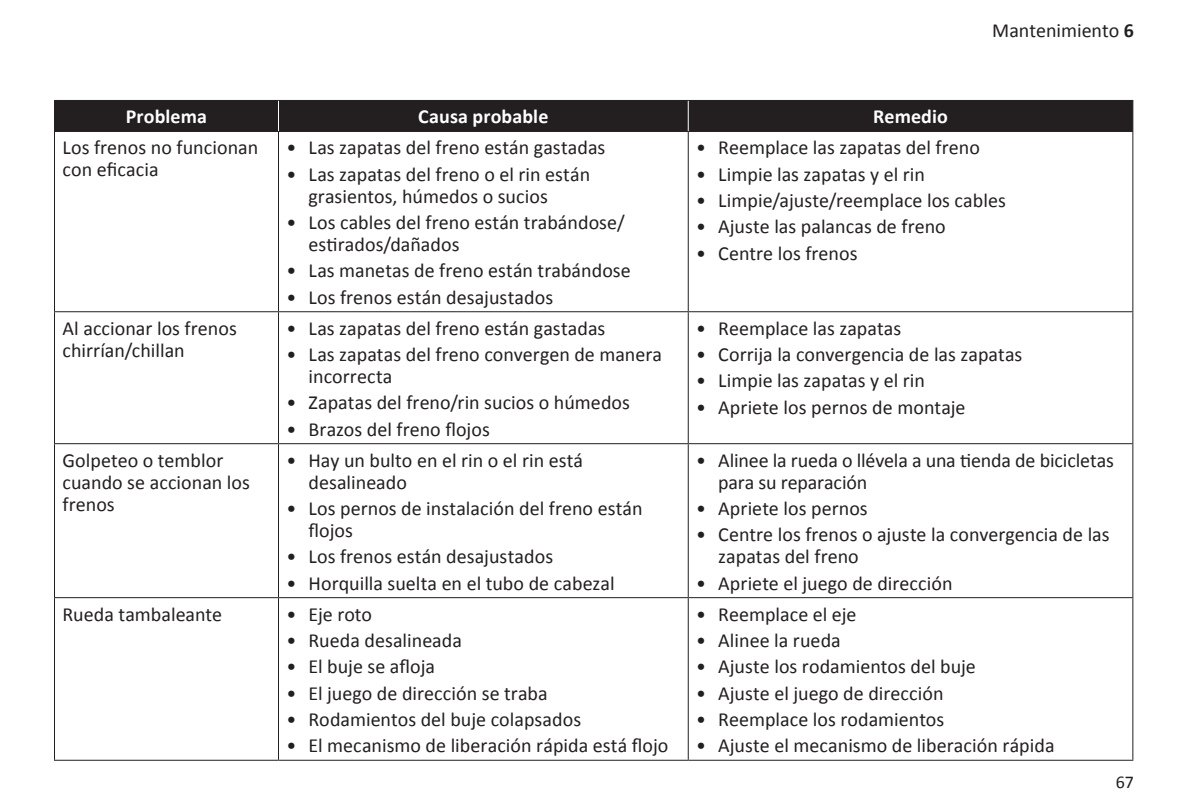
<style>
.page{position:relative;width:1188px;height:810px;background:#fff}
.page>*{position:absolute;margin:0;border:0;box-sizing:border-box;transform-origin:0 0}
.PC_Body_Text{font:20px/22px "Calibri";color:#231f20}
.PC_Body_Text-2{font:700 20px "Calibri";letter-spacing:.005em;color:#fff}
.t1{font:18px "Calibri";color:#231f20}
.s1{font-weight:700}
</style>
<div class="page">
<div style="left:55px;top:101px;width:1077px;height:30px;background:#231f20"></div>
<hr style="left:54px;top:100px;width:224px;height:1px;background:#231f20">
<hr style="left:54px;top:101px;width:1px;height:30px;background:#231f20">
<hr style="left:278px;top:100px;width:410px;height:1px;background:#231f20">
<hr style="left:688px;top:100px;width:445px;height:1px;background:#231f20">
<hr style="left:1132px;top:101px;width:1px;height:30px;background:#231f20">
<hr style="left:54px;top:131px;width:224px;height:1px;background:#231f20">
<hr style="left:54px;top:132px;width:1px;height:179px;background:#231f20">
<hr style="left:278px;top:131px;width:410px;height:1px;background:#231f20">
<hr style="left:278px;top:132px;width:1px;height:179px;background:#231f20">
<hr style="left:688px;top:131px;width:445px;height:1px;background:#231f20">
<hr style="left:688px;top:132px;width:1px;height:179px;background:#231f20">
<hr style="left:1132px;top:132px;width:1px;height:179px;background:#231f20">
<hr style="left:54px;top:311px;width:224px;height:1px;background:#231f20">
<hr style="left:54px;top:312px;width:1px;height:131px;background:#231f20">
<hr style="left:278px;top:311px;width:410px;height:1px;background:#231f20">
<hr style="left:278px;top:312px;width:1px;height:131px;background:#231f20">
<hr style="left:688px;top:311px;width:445px;height:1px;background:#231f20">
<hr style="left:688px;top:312px;width:1px;height:131px;background:#231f20">
<hr style="left:1132px;top:312px;width:1px;height:131px;background:#231f20">
<hr style="left:54px;top:443px;width:224px;height:1px;background:#231f20">
<hr style="left:54px;top:444px;width:1px;height:153px;background:#231f20">
<hr style="left:278px;top:443px;width:410px;height:1px;background:#231f20">
<hr style="left:278px;top:444px;width:1px;height:153px;background:#231f20">
<hr style="left:688px;top:443px;width:445px;height:1px;background:#231f20">
<hr style="left:688px;top:444px;width:1px;height:153px;background:#231f20">
<hr style="left:1132px;top:444px;width:1px;height:153px;background:#231f20">
<hr style="left:54px;top:597px;width:224px;height:1px;background:#231f20">
<hr style="left:54px;top:598px;width:1px;height:162px;background:#231f20">
<hr style="left:278px;top:597px;width:410px;height:1px;background:#231f20">
<hr style="left:278px;top:598px;width:1px;height:162px;background:#231f20">
<hr style="left:688px;top:597px;width:445px;height:1px;background:#231f20">
<hr style="left:688px;top:598px;width:1px;height:162px;background:#231f20">
<hr style="left:1132px;top:598px;width:1px;height:162px;background:#231f20">
<hr style="left:54px;top:760px;width:224px;height:1px;background:#231f20">
<hr style="left:278px;top:760px;width:410px;height:1px;background:#231f20">
<hr style="left:688px;top:760px;width:445px;height:1px;background:#231f20">
<hr style="left:278px;top:101px;width:1px;height:30px;background:#fff">
<hr style="left:688px;top:101px;width:1px;height:30px;background:#fff">
<p class="PC_Body_Text" style="left:992px;top:19px;width:143px">Mantenimiento <span class="s1">6</span></p>
<p class="PC_Body_Text-2" style="left:126px;top:104px;width:83px">Problema</p>
<p class="PC_Body_Text-2" style="left:418px;top:104px;width:132px">Causa probable</p>
<p class="PC_Body_Text-2" style="left:873px;top:104px;width:76px">Remedio</p>
<p class="PC_Body_Text" style="left:62px;top:137px;width:197px">Los frenos no funcionan con eficacia</p>
<p class="PC_Body_Text" style="left:286px;top:137px;width:320px">• Las zapatas del freno están gastadas</p>
<p class="PC_Body_Text" style="left:696px;top:137px;width:285px">• Reemplace las zapatas del freno</p>
<p class="PC_Body_Text" style="left:696px;top:163px;width:230px">• Limpie las zapatas y el rin</p>
<p class="PC_Body_Text" style="left:696px;top:190px;width:311px">• Limpie/ajuste/reemplace los cables</p>
<p class="PC_Body_Text" style="left:696px;top:216px;width:251px">• Ajuste las palancas de freno</p>
<p class="PC_Body_Text" style="left:696px;top:242px;width:163px">• Centre los frenos</p>
<p class="PC_Body_Text" style="left:308px;top:163px;width:283px;text-indent:-22px">• Las zapatas del freno o el rin están grasientos, húmedos o sucios</p>
<p class="PC_Body_Text" style="left:308px;top:212px;width:318px;text-indent:-22px">• Los cables del freno están trabándose/ estirados/dañados</p>
<p class="PC_Body_Text" style="left:286px;top:260px;width:346px">• Las manetas de freno están trabándose</p>
<p class="PC_Body_Text" style="left:286px;top:286px;width:268px">• Los frenos están desajustados</p>
<p class="PC_Body_Text" style="left:62px;top:317px;width:176px">Al accionar los frenos chirrían/chillan</p>
<p class="PC_Body_Text" style="left:286px;top:317px;width:320px">• Las zapatas del freno están gastadas</p>
<p class="PC_Body_Text" style="left:308px;top:343px;width:355px;text-indent:-22px">• Las zapatas del freno convergen de manera incorrecta</p>
<p class="PC_Body_Text" style="left:286px;top:392px;width:345px">• Zapatas del freno/rin sucios o húmedos</p>
<p class="PC_Body_Text" style="left:286px;top:418px;width:205px">• Brazos del freno flojos</p>
<p class="PC_Body_Text" style="left:62px;top:449px;width:189px">Golpeteo o temblor cuando se accionan los frenos</p>
<p class="PC_Body_Text" style="left:308px;top:449px;width:276px;text-indent:-22px">• Hay un bulto en el rin o el rin está desalineado</p>
<p class="PC_Body_Text" style="left:308px;top:497px;width:336px;text-indent:-22px">• Los pernos de instalación del freno están flojos</p>
<p class="PC_Body_Text" style="left:286px;top:546px;width:268px">• Los frenos están desajustados</p>
<p class="PC_Body_Text" style="left:286px;top:572px;width:330px">• Horquilla suelta en el tubo de cabezal</p>
<p class="PC_Body_Text" style="left:62px;top:603px;width:161px">Rueda tambaleante</p>
<p class="PC_Body_Text" style="left:286px;top:603px;width:87px">• Eje roto</p>
<p class="PC_Body_Text" style="left:286px;top:629px;width:177px">• Rueda desalineada</p>
<p class="PC_Body_Text" style="left:286px;top:656px;width:150px">• El buje se afloja</p>
<p class="PC_Body_Text" style="left:286px;top:682px;width:263px">• El juego de dirección se traba</p>
<p class="PC_Body_Text" style="left:286px;top:708px;width:296px">• Rodamientos del buje colapsados</p>
<p class="PC_Body_Text" style="left:286px;top:735px;width:383px">• El mecanismo de liberación rápida está flojo</p>
<p class="PC_Body_Text" style="left:696px;top:317px;width:207px">• Reemplace las zapatas</p>
<p class="PC_Body_Text" style="left:696px;top:343px;width:328px">• Corrija la convergencia de las zapatas</p>
<p class="PC_Body_Text" style="left:696px;top:370px;width:230px">• Limpie las zapatas y el rin</p>
<p class="PC_Body_Text" style="left:696px;top:396px;width:271px">• Apriete los pernos de montaje</p>
<p class="PC_Body_Text" style="left:718px;top:449px;width:397px;text-indent:-22px">• Alinee la rueda o llévela a una tienda de bicicletas para su reparación</p>
<p class="PC_Body_Text" style="left:696px;top:497px;width:173px">• Apriete los pernos</p>
<p class="PC_Body_Text" style="left:718px;top:524px;width:393px;text-indent:-22px">• Centre los frenos o ajuste la convergencia de las zapatas del freno</p>
<p class="PC_Body_Text" style="left:696px;top:572px;width:258px">• Apriete el juego de dirección</p>
<p class="PC_Body_Text" style="left:696px;top:603px;width:162px">• Reemplace el eje</p>
<p class="PC_Body_Text" style="left:696px;top:629px;width:146px">• Alinee la rueda</p>
<p class="PC_Body_Text" style="left:696px;top:656px;width:281px">• Ajuste los rodamientos del buje</p>
<p class="PC_Body_Text" style="left:696px;top:682px;width:249px">• Ajuste el juego de dirección</p>
<p class="PC_Body_Text" style="left:696px;top:708px;width:250px">• Reemplace los rodamientos</p>
<p class="PC_Body_Text" style="left:696px;top:735px;width:360px">• Ajuste el mecanismo de liberación rápida</p>
<p class="t1" style="left:1116px;top:770px;width:20px">67</p>
</div>
